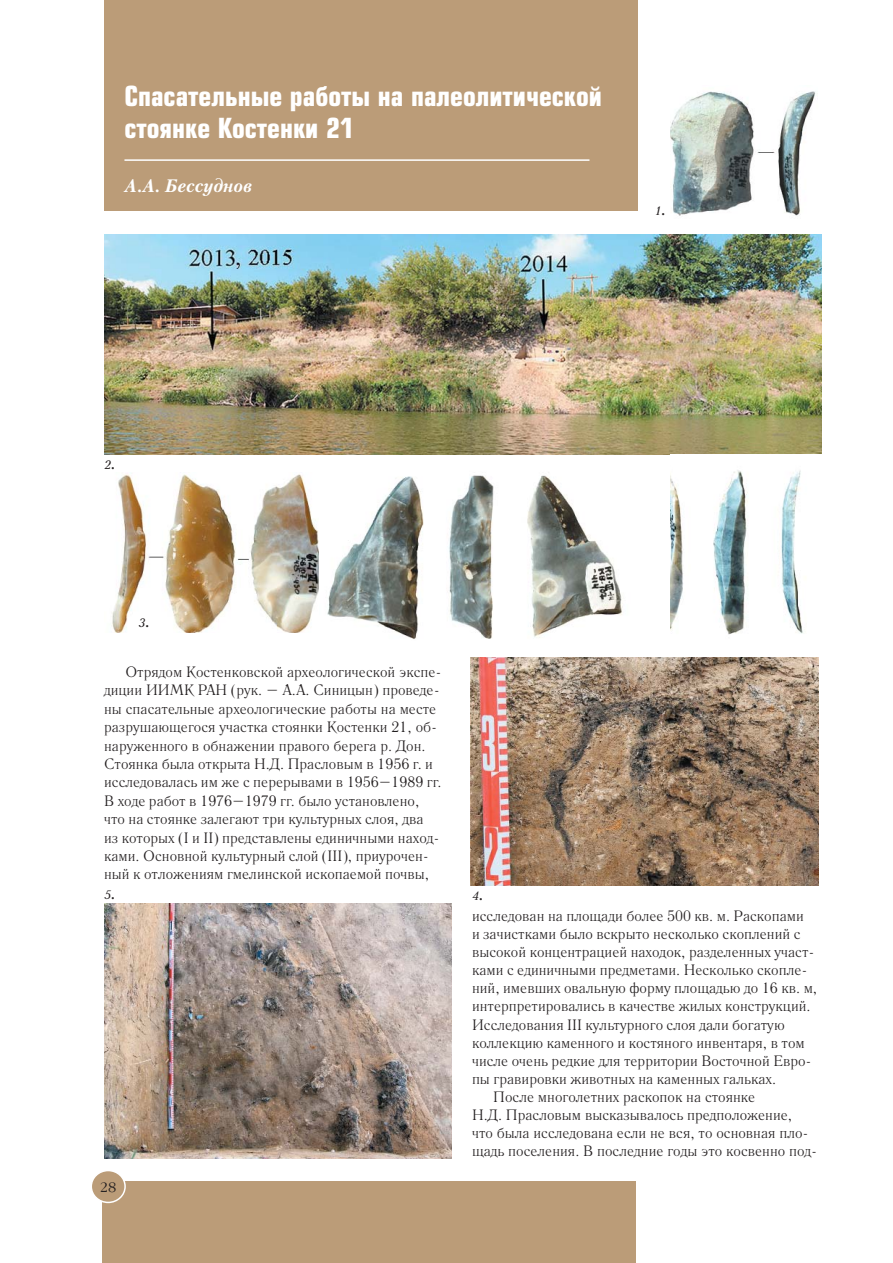
<style>
.page{position:relative;width:893px;height:1263px;background:#fff}
.page>*{position:absolute;margin:0;border:0;box-sizing:border-box;transform-origin:0 0}
.t1{font:700 27px/32.4px "Europe Cond";color:#fff}
.t2{font:italic 700 18px "Petersburg C";color:#fff}
.t3{font:15px/18.5px "Literaturnaya C";color:#231f20}
.t4{font:300 13.5px "Garamond C";color:#231f20}
.t5{font:italic 12.75px "Baltica C";color:#231f20}
.s1{font-family:"Petersburg C";font-weight:700;font-size:13.5px}
</style>
<div class="page">
<div style="left:102px;top:1181px;width:533px;height:82px;background:#bb9c78"></div>
<div style="left:91px;top:1171px;width:34px;height:31px;background:#bb9c78;border-radius:50%"></div>
<div style="left:91px;top:1170px;width:35px;height:33px;border:2px solid #fff;border-radius:50%"></div>
<div style="left:104px;top:0;width:533px;height:211px;background:#bb9c78"></div>
<hr style="left:124px;top:159px;width:465px;height:2px;background:#fff">
<img style="left:104px;top:235px;width:718px;height:220px">
<img style="left:112px;top:473px;width:207px;height:159px">
<img style="left:327px;top:475px;width:296px;height:164px">
<img style="left:670px;top:470px;width:133px;height:165px">
<img style="left:104px;top:903px;width:348px;height:256px">
<img style="left:471px;top:657px;width:347px;height:229px">
<img style="left:670px;top:91px;width:146px;height:125px">
<p class="t1" style="left:124px;top:82px;width:479px">Спасательные работы на палеолитической стоянке Костенки 21</p>
<p class="t2" style="left:124px;top:178px;width:129px">А.А. Бессуднов</p>
<p class="t5" style="left:104px;top:459px;width:12px">2<span class="s1">.</span></p>
<p class="t5" style="left:138px;top:618px;width:12px">3<span class="s1">.</span></p>
<p class="t3" style="left:104px;top:664px;width:339px;text-indent:21px">Отрядом Костенковской археологической экспе&shy;диции ИИМК РАН (рук. – А.А. Синицын) проведе&shy;ны спасательные археологические работы на месте разрушающегося участка стоянки Костенки 21, об&shy;наруженного в обнажении правого берега р. Дон.<br>Стоянка была открыта Н.Д. Прасловым в 1956 г. и исследовалась им же с перерывами в 1956–1989 гг.<br>В ходе работ в 1976–1979 гг. было установлено, что на стоянке залегают три культурных слоя, два<br>из которых (I и II) представлены единичными наход&shy;ками. Основной культурный слой (III), приурочен&shy;ный к отложениям гмелинской ископаемой почвы,</p>
<p class="t5" style="left:104px;top:889px;width:12px">5<span class="s1">.</span></p>
<p class="t5" style="left:472px;top:891px;width:12px">4<span class="s1">.</span></p>
<p class="t5" style="left:654px;top:205px;width:12px">1<span class="s1">.</span></p>
<p class="t4" style="left:100px;top:1181px;width:18px">28</p>
<p class="t3" style="left:472px;top:908px;width:333px">исследован на площади более 500 кв. м. Раскопами</p>
<p class="t3" style="left:472px;top:926px;width:330px">и зачистками было вскрыто несколько скоплений с</p>
<p class="t3" style="left:472px;top:944px;width:344px">высокой концентрацией находок, разделенных участ-</p>
<p class="t3" style="left:472px;top:962px;width:337px">ками с единичными предметами. Несколько скопле-</p>
<p class="t3" style="left:472px;top:980px;width:347px">ний, имевших овальную форму площадью до 16 кв. м,</p>
<p class="t3" style="left:472px;top:999px;width:340px">интерпретировались в качестве жилых конструкций.</p>
<p class="t3" style="left:472px;top:1017px;width:314px">Исследования III культурного слоя дали богатую</p>
<p class="t3" style="left:472px;top:1035px;width:334px">коллекцию каменного и костяного инвентаря, в том</p>
<p class="t3" style="left:472px;top:1053px;width:341px">числе очень редкие для территории Восточной Евро-</p>
<p class="t3" style="left:472px;top:1071px;width:306px">пы гравировки животных на каменных гальках.</p>
<p class="t3" style="left:493px;top:1089px;width:264px">После многолетних раскопок на стоянке</p>
<p class="t3" style="left:472px;top:1107px;width:322px">Н.Д. Прасловым высказывалось предположение,</p>
<p class="t3" style="left:472px;top:1126px;width:338px">что была исследована если не вся, то основная пло-</p>
<p class="t3" style="left:472px;top:1144px;width:347px">щадь поселения. В последние годы это косвенно под-</p>
</div>
